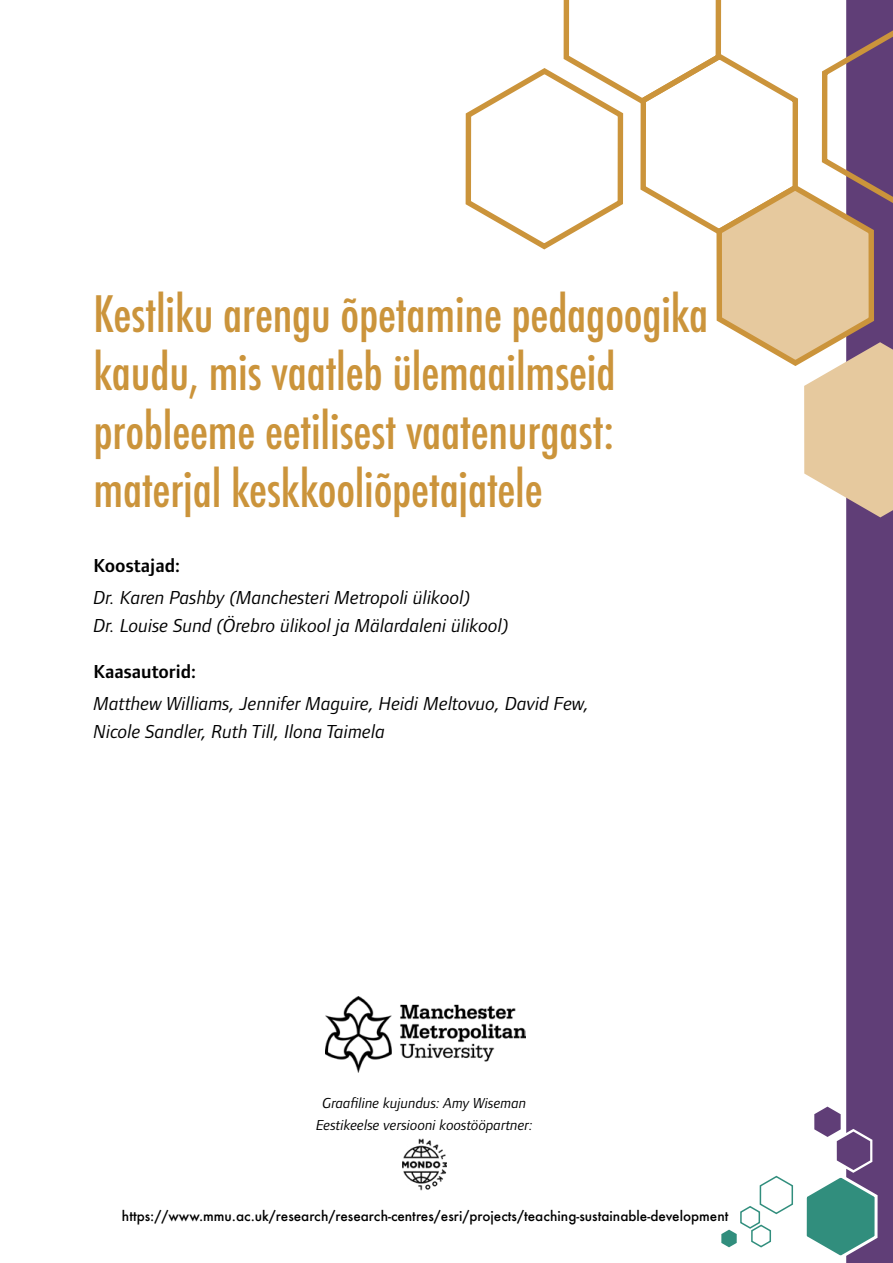
<style>
.page{position:relative;width:893px;height:1263px;background:#fff}
.page>*{position:absolute;margin:0;border:0;box-sizing:border-box;transform-origin:0 0}
.t1{font:500 condensed 48.75px/58.5px "Futura";letter-spacing:-.005em;color:#cb943b}
.t2{font:italic 19.5px/27.6px "Foundry Form Sans";color:#000}
.t3{font:600 19.5px "Foundry Form Sans";color:#000}
.t4{font:italic 15px/22.2px "Foundry Form Sans";color:#000;text-align:center}
.t5{font:500 13.5px "Futura";color:#000}
</style>
<div class="page">
<div style="left:846px;top:517px;width:47px;height:746px;background:#603e77"></div>
<svg style="left:721px;top:1175px;width:73px;height:73px"></svg>
<svg style="left:806px;top:1106px;width:73px;height:155px"></svg>
<svg style="left:465px;top:0;width:428px;height:517px"></svg>
<img style="left:325px;top:996px;width:200px;height:77px">
<img style="left:402px;top:1138px;width:44px;height:53px">
<h1 class="t1" style="left:94px;top:285px;width:616px">Kestliku arengu õpetamine pedagoogika kaudu, mis vaatleb ülemaailmseid probleeme eetilisest vaatenurgast: materjal keskkooliõpetajatele</h1>
<p class="t3" style="left:94px;top:555px;width:88px">Koostajad:</p>
<p class="t2" style="left:94px;top:583px;width:416px">Dr. Karen Pashby (Manchesteri Metropoli ülikool)<br>Dr. Louise Sund (Örebro ülikool ja Mälardaleni ülikool)</p>
<p class="t3" style="left:94px;top:661px;width:104px">Kaasautorid:</p>
<p class="t2" style="left:94px;top:690px;width:497px">Matthew Williams, Jennifer Maguire, Heidi Meltovuo, David Few,<br>Nicole Sandler, Ruth Till, Ilona Taimela</p>
<p class="t4" style="left:316px;top:1092px;width:218px">Graafiline kujundus: Amy Wiseman<br>Eestikeelse versiooni koostööpartner:</p>
<p class="t5" style="left:122px;top:1206px;width:608px">https://www.mmu.ac.uk/research/research-centres/esri/projects/teaching-sustainable-development</p>
</div>
